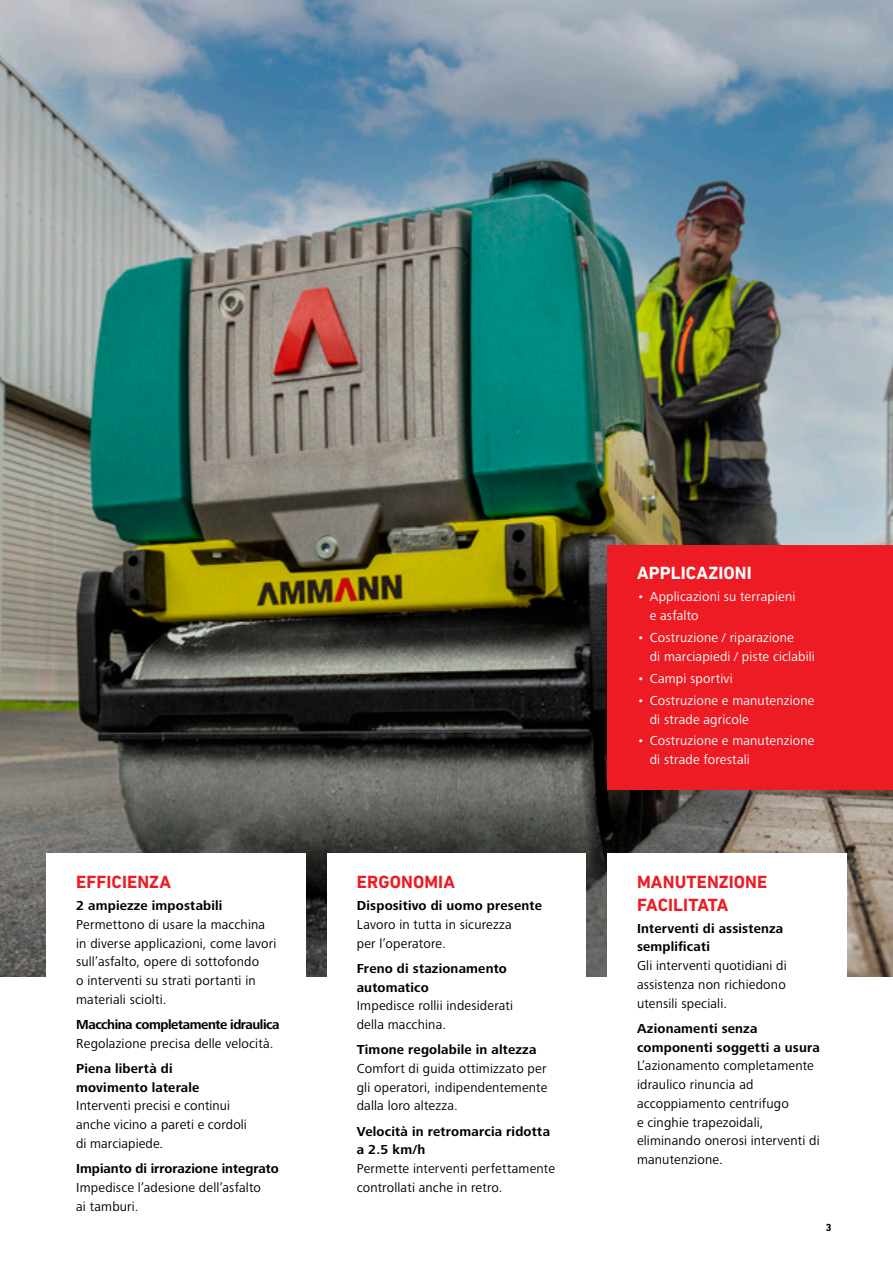
<style>
.page{position:relative;width:893px;height:1263px;background:#fff}
.page>*{position:absolute;margin:0;border:0;box-sizing:border-box;transform-origin:0 0}
.t1{font:700 18px/22.5px "DIN Next LT Pro";letter-spacing:.005em;color:#ec1b24}
.t2{font:700 18px "DIN Next LT Pro";letter-spacing:.005em;color:#fff}
.t3{font:13.5px/18.8px "Frutiger Next LTW1 G";letter-spacing:.01em;color:#000}
.t4{font:700 13.5px/18.8px "Frutiger Next LTW1 G";letter-spacing:.01em;color:#000}
.t5{font:13.5px/18.8px "Frutiger Next LTW1 G";letter-spacing:.015em;color:#fff}
.t6{font:700 13.5px "Frutiger Next LTW1 G";letter-spacing:-.035em;color:#000}
.t7{font:700 10.5px "DIN Next LT Pro";color:#000}
</style>
<div class="page">
<img style="left:0;top:0;width:893px;height:977px">
<div style="left:46px;top:853px;width:260px;height:405px;background:#fff"></div>
<div style="left:327px;top:853px;width:259px;height:364px;background:#fff"></div>
<div style="left:607px;top:853px;width:239px;height:358px;background:#fff"></div>
<div style="left:607px;top:545px;width:286px;height:245px;background:#ec1b24"></div>
<h1 class="t1" style="left:76px;top:871px;width:96px">EFFICIENZA</h1>
<p class="t4" style="left:76px;top:897px;width:148px">2 ampiezze impostabili</p>
<p class="t3" style="left:76px;top:915px;width:202px">Permettono di usare la macchina in diverse applicazioni, come lavori sull’asfalto, opere di sottofondo<br>o interventi su strati portanti in materiali sciolti.</p>
<p class="t6" style="left:76px;top:1017px;width:205px">Macchina completamente idraulica</p>
<p class="t3" style="left:76px;top:1034px;width:199px">Regolazione precisa delle velocità.</p>
<p class="t4" style="left:76px;top:1059px;width:125px">Piena libertà di movimento laterale</p>
<p class="t3" style="left:76px;top:1097px;width:172px">Interventi precisi e continui anche vicino a pareti e cordoli di marciapiede.</p>
<p class="t4" style="left:76px;top:1160px;width:204px">Impianto di irrorazione integrato</p>
<p class="t3" style="left:76px;top:1178px;width:186px">Impedisce l’adesione dell’asfalto ai tamburi.</p>
<h1 class="t1" style="left:357px;top:871px;width:100px">ERGONOMIA</h1>
<p class="t4" style="left:357px;top:897px;width:187px">Dispositivo di uomo presente</p>
<p class="t3" style="left:357px;top:915px;width:157px">Lavoro in tutta in sicurezza per l’operatore.</p>
<p class="t4" style="left:357px;top:959px;width:152px">Freno di stazionamento automatico</p>
<p class="t3" style="left:357px;top:997px;width:158px">Impedisce rollii indesiderati della macchina.</p>
<p class="t4" style="left:357px;top:1041px;width:181px">Timone regolabile in altezza</p>
<p class="t3" style="left:357px;top:1059px;width:192px;text-align:justify">Comfort di guida ottimizzato per gli operatori, indipendentemente dalla loro altezza.</p>
<p class="t4" style="left:357px;top:1122px;width:195px">Velocità in retromarcia ridotta a 2.5 km/h</p>
<p class="t3" style="left:357px;top:1160px;width:200px">Permette interventi perfettamente controllati anche in retro.</p>
<h1 class="t2" style="left:637px;top:563px;width:116px">APPLICAZIONI</h1>
<p class="t5" style="left:650px;top:588px;width:147px;text-indent:-13px">• Applicazioni su terrapieni e asfalto</p>
<p class="t5" style="left:650px;top:629px;width:167px;text-indent:-13px">• Costruzione / riparazione<br>di marciapiedi / piste ciclabili</p>
<p class="t5" style="left:637px;top:669px;width:97px">• Campi sportivi</p>
<p class="t5" style="left:650px;top:691px;width:166px;text-indent:-13px">• Costruzione e manutenzione di strade agricole</p>
<p class="t5" style="left:650px;top:732px;width:166px;text-indent:-13px">• Costruzione e manutenzione di strade forestali</p>
<h1 class="t1" style="left:637px;top:871px;width:132px">MANUTENZIONE<br>FACILITATA</h1>
<p class="t4" style="left:637px;top:919px;width:148px">Interventi di assistenza semplificati</p>
<p class="t3" style="left:637px;top:957px;width:151px;text-align:justify">Gli interventi quotidiani di assistenza non richiedono utensili speciali.</p>
<p class="t4" style="left:637px;top:1019px;width:184px">Azionamenti senza componenti soggetti a usura</p>
<p class="t3" style="left:637px;top:1057px;width:184px">L’azionamento completamente idraulico rinuncia ad accoppiamento centrifugo<br>e cinghie trapezoidali, eliminando onerosi interventi di manutenzione.</p>
<p class="t7" style="left:826px;top:1221px;width:7px">3</p>
</div>
